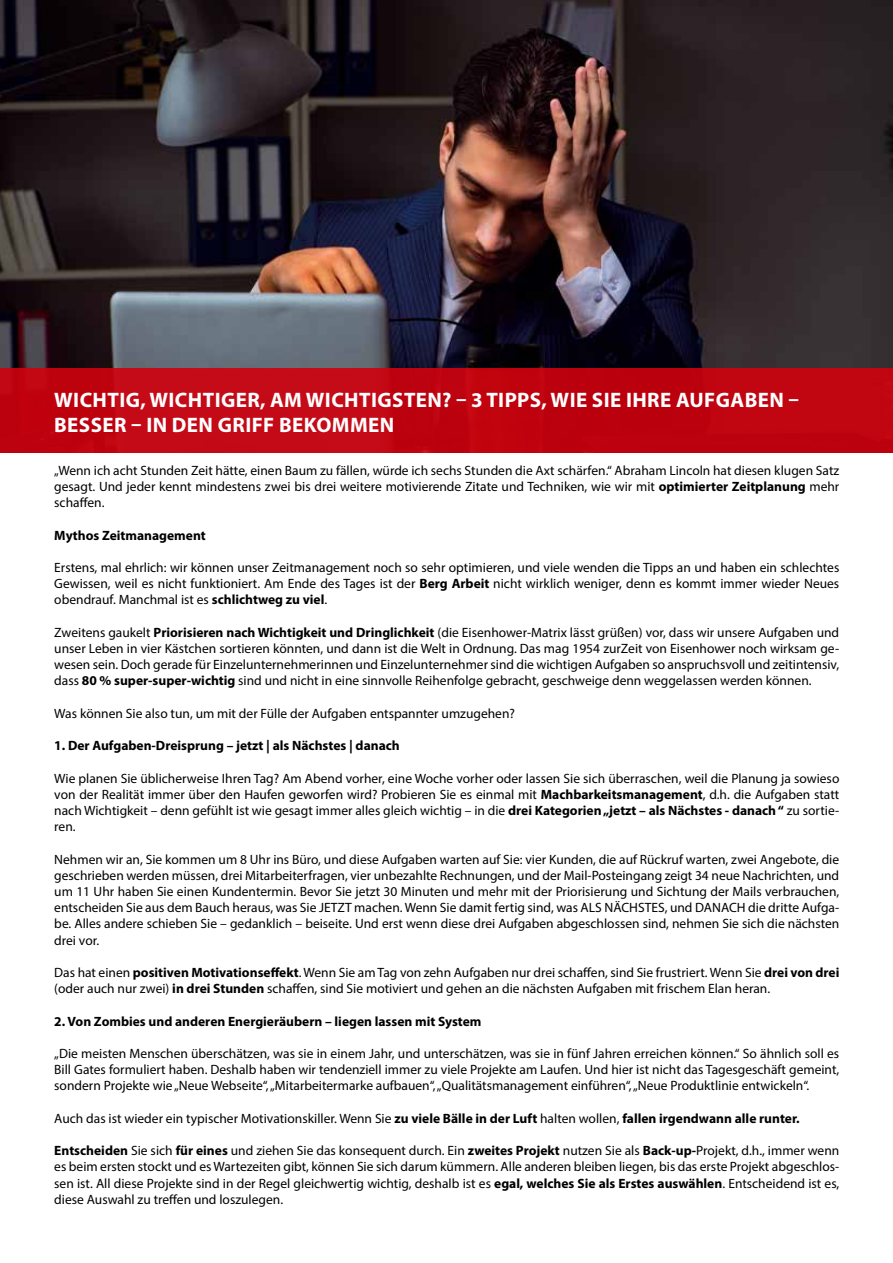
<style>
.page{position:relative;width:893px;height:1263px;background:#fff}
.page>*{position:absolute;margin:0;border:0;box-sizing:border-box;transform-origin:0 0}
.t1{font:700 21px/25.2px "Myriad Pro";letter-spacing:.02em;color:#fff}
.t2{font:13.5px/16.2px "Myriad Pro";color:#000;text-align:justify}
.t3{font:700 13.5px "Myriad Pro";color:#000}
.s1{font-weight:700}
</style>
<div class="page">
<img style="left:0;top:0;width:893px;height:368px">
<div style="left:0;top:368px;width:893px;height:85px;background:#c10411"></div>
<h1 class="t1" style="left:54px;top:387px;width:746px">WICHTIG, WICHTIGER, AM WICHTIGSTEN? – 3 TIPPS, WIE SIE IHRE AUFGABEN –<br>BESSER – IN DEN GRIFF BEKOMMEN</h1>
<p class="t2" style="left:54px;top:462px;width:786px">„Wenn ich acht Stunden Zeit hätte, einen Baum zu fällen, würde ich sechs Stunden die Axt schärfen.“ Abraham Lincoln hat diesen klugen Satz gesagt. Und jeder kennt mindestens zwei bis drei weitere motivierende Zitate und Techniken, wie wir mit <span class="s1">optimierter Zeitplanung</span> mehr schaffen.</p>
<p class="t3" style="left:54px;top:526px;width:153px">Mythos Zeitmanagement</p>
<p class="t2" style="left:54px;top:559px;width:787px">Erstens, mal ehrlich: wir können unser Zeitmanagement noch so sehr optimieren, und viele wenden die Tipps an und haben ein schlechtes Gewissen, weil es nicht funktioniert. Am Ende des Tages ist der <span class="s1">Berg Arbeit</span> nicht wirklich weniger, denn es kommt immer wieder Neues obendrauf. Manchmal ist es <span class="s1">schlichtweg zu viel</span>.</p>
<p class="t2" style="left:54px;top:624px;width:786px">Zweitens gaukelt <span class="s1">Priorisieren nach Wichtigkeit und Dringlichkeit</span> (die Eisenhower-Matrix lässt grüßen) vor, dass wir unsere Aufgaben und unser Leben in vier Kästchen sortieren könnten, und dann ist die Welt in Ordnung. Das mag 1954 zurZeit von Eisenhower noch wirksam ge&shy;wesen sein. Doch gerade für Einzelunternehmerinnen und Einzelunternehmer sind die wichtigen Aufgaben so anspruchsvoll und zeitintensiv, dass <span class="s1">80 % super-super-wichtig</span> sind und nicht in eine sinnvolle Reihenfolge gebracht, geschweige denn weggelassen werden können.</p>
<p class="t2" style="left:54px;top:705px;width:462px">Was können Sie also tun, um mit der Fülle der Aufgaben entspannter umzugehen?</p>
<p class="t3" style="left:54px;top:737px;width:347px">1. Der Aufgaben-Dreisprung – jetzt | als Nächstes | danach</p>
<p class="t2" style="left:54px;top:770px;width:787px">Wie planen Sie üblicherweise Ihren Tag? Am Abend vorher, eine Woche vorher oder lassen Sie sich überraschen, weil die Planung ja sowieso von der Realität immer über den Haufen geworfen wird? Probieren Sie es einmal mit <span class="s1">Machbarkeitsmanagement</span>, d.h. die Aufgaben statt nach Wichtigkeit – denn gefühlt ist wie gesagt immer alles gleich wichtig – in die <span class="s1">drei Kategorien „jetzt – als Nächstes - danach “</span> zu sortie&shy;ren.</p>
<p class="t2" style="left:54px;top:851px;width:786px">Nehmen wir an, Sie kommen um 8 Uhr ins Büro, und diese Aufgaben warten auf Sie: vier Kunden, die auf Rückruf warten, zwei Angebote, die geschrieben werden müssen, drei Mitarbeiterfragen, vier unbezahlte Rechnungen, und der Mail-Posteingang zeigt 34 neue Nachrichten, und um 11 Uhr haben Sie einen Kundentermin. Bevor Sie jetzt 30 Minuten und mehr mit der Priorisierung und Sichtung der Mails verbrauchen, entscheiden Sie aus dem Bauch heraus, was Sie JETZT machen. Wenn Sie damit fertig sind, was ALS NÄCHSTES, und DANACH die dritte Aufga&shy;be. Alles andere schieben Sie – gedanklich – beiseite. Und erst wenn diese drei Aufgaben abgeschlossen sind, nehmen Sie sich die nächsten drei vor.</p>
<p class="t2" style="left:54px;top:964px;width:786px">Das hat einen <span class="s1">positiven Motivationseffekt</span>. Wenn Sie am Tag von zehn Aufgaben nur drei schaffen, sind Sie frustriert. Wenn Sie <span class="s1">drei von drei </span>(oder auch nur zwei) <span class="s1">in drei Stunden</span> schaffen, sind Sie motiviert und gehen an die nächsten Aufgaben mit frischem Elan heran.</p>
<p class="t3" style="left:54px;top:1012px;width:429px">2. Von Zombies und anderen Energieräubern – liegen lassen mit System</p>
<p class="t2" style="left:54px;top:1045px;width:786px">„Die meisten Menschen überschätzen, was sie in einem Jahr, und unterschätzen, was sie in fünf Jahren erreichen können.“ So ähnlich soll es Bill Gates formuliert haben. Deshalb haben wir tendenziell immer zu viele Projekte am Laufen. Und hier ist nicht das Tagesgeschäft gemeint, sondern Projekte wie „Neue Webseite“, „Mitarbeitermarke aufbauen“, „Qualitätsmanagement einführen“, „Neue Produktlinie entwickeln“.</p>
<p class="t2" style="left:54px;top:1110px;width:747px">Auch das ist wieder ein typischer Motivationskiller. Wenn Sie <span class="s1">zu viele Bälle in der Luft</span> halten wollen, <span class="s1">fallen irgendwann alle runter.</span></p>
<p class="t2" style="left:54px;top:1142px;width:787px"><span class="s1">Entscheiden</span> Sie sich <span class="s1">für eines</span> und ziehen Sie das konsequent durch. Ein <span class="s1">zweites Projekt</span> nutzen Sie als <span class="s1">Back-up-</span>Projekt, d.h., immer wenn es beim ersten stockt und es Wartezeiten gibt, können Sie sich darum kümmern. Alle anderen bleiben liegen, bis das erste Projekt abgeschlos&shy;sen ist. All diese Projekte sind in der Regel gleichwertig wichtig, deshalb ist es <span class="s1">egal, welches Sie als Erstes auswählen</span>. Entscheidend ist es, diese Auswahl zu treffen und loszulegen.</p>
</div>
